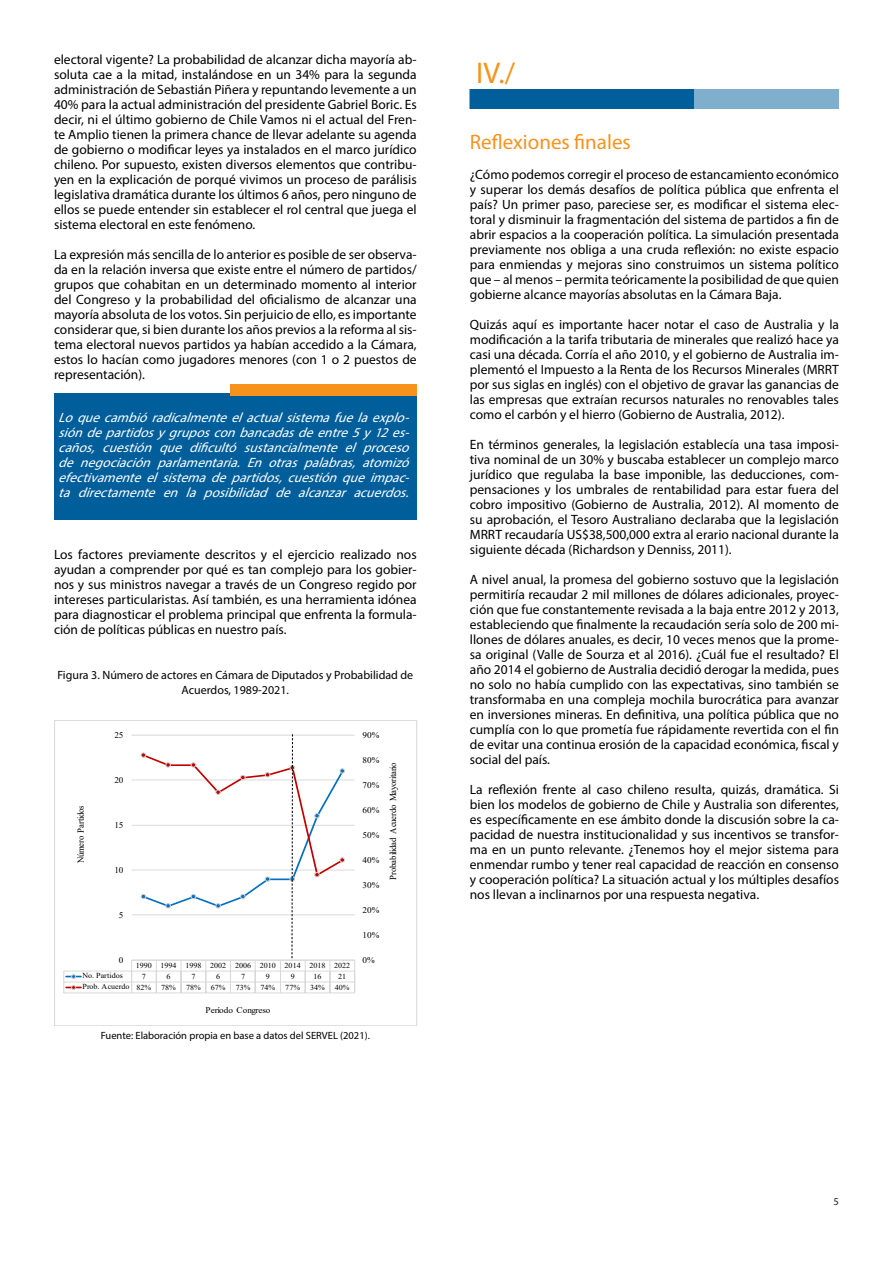
<style>
.page{position:relative;width:893px;height:1263px;background:#fff}
.page>*{position:absolute;margin:0;border:0;box-sizing:border-box;transform-origin:0 0}
.t1{font:30px "Myriad Pro";color:#f7931d}
.t2{font:21px "Myriad Pro";color:#f7931d}
.t3{font:13.5px/15px "Myriad Pro";color:#000;text-align:justify}
.t4{font:italic 13.5px/15px "Myriad Pro";color:#fff;text-align:justify}
.t5{font:12px/15px "Myriad Pro";color:#000;text-align:center}
.t6{font:10.5px "Myriad Pro";color:#000}
.t7{font:10.5px "Myriad Pro";color:#231f20}
.t8{font:9.15px "Times New Roman";letter-spacing:-.015em;color:#000;scale:.95 1}
.t9{font:8.7px "Times New Roman";color:#000;scale:1.05 1}
.t10{font:7.65px "Times New Roman";color:#000;scale:1.05 1}
</style>
<div class="page">
<div style="left:54px;top:393px;width:363px;height:127px;background:#005f9b"></div>
<hr style="left:132px;top:914px;width:223px;height:1px;background:#d9d9d9">
<hr style="left:132px;top:870px;width:223px;height:1px;background:#d9d9d9">
<hr style="left:132px;top:825px;width:223px;height:1px;background:#d9d9d9">
<hr style="left:132px;top:780px;width:223px;height:1px;background:#d9d9d9">
<hr style="left:132px;top:735px;width:223px;height:1px;background:#d9d9d9">
<hr style="left:132px;top:960px;width:223px;height:1px;background:#d9d9d9">
<hr style="left:64px;top:971px;width:291px;height:1px;background:#d9d9d9">
<hr style="left:64px;top:982px;width:291px;height:1px;background:#d9d9d9">
<hr style="left:64px;top:993px;width:291px;height:1px;background:#d9d9d9">
<svg style="left:131px;top:960px;width:1px;height:33px"></svg>
<svg style="left:354px;top:961px;width:1px;height:32px"></svg>
<svg style="left:64px;top:971px;width:17px;height:22px"></svg>
<div style="left:54px;top:720px;width:363px;height:306px;border:1px solid #d9d9d9"></div>
<svg style="left:141px;top:734px;width:204px;height:259px"></svg>
<div style="left:470px;top:89px;width:369px;height:20px;background:#80afcd"></div>
<div style="left:470px;top:89px;width:223px;height:20px;background:#005f9b"></div>
<div style="left:230px;top:384px;width:187px;height:11px;background:#f7931d"></div>
<p class="t3" style="left:54px;top:52px;width:364px">electoral vigente? La probabilidad de alcanzar dicha mayoría ab&shy;soluta cae a la mitad, instalándose en un 34% para la segunda administración de Sebastián Piñera y repuntando levemente a un 40% para la actual administración del presidente Gabriel Boric. Es decir, ni el último gobierno de Chile Vamos ni el actual del Fren&shy;te Amplio tienen la primera chance de llevar adelante su agenda de gobierno o modificar leyes ya instalados en el marco jurídico chileno. Por supuesto, existen diversos elementos que contribu&shy;yen en la explicación de porqué vivimos un proceso de parálisis legislativa dramática durante los últimos 6 años, pero ninguno de ellos se puede entender sin establecer el rol central que juega el sistema electoral en este fenómeno.</p>
<p class="t3" style="left:54px;top:247px;width:364px">La expresión más sencilla de lo anterior es posible de ser observa&shy;da en la relación inversa que existe entre el número de partidos/ grupos que cohabitan en un determinado momento al interior del Congreso y la probabilidad del oficialismo de alcanzar una mayoría absoluta de los votos. Sin perjuicio de ello, es importante considerar que, si bien durante los años previos a la reforma al sis&shy;tema electoral nuevos partidos ya habían accedido a la Cámara, estos lo hacían como jugadores menores (con 1 o 2 puestos de representación).</p>
<p class="t4" style="left:58px;top:409px;width:357px">Loquecambióradicalmenteelactualsistemafuelaexplo&shy;sióndepartidosygruposconbancadasdeentre5y12es&shy;caños, cuestión que dificultó sustancialmente el proceso de negociación parlamentaria. En otras palabras, atomizó efectivamenteelsistemadepartidos,cuestiónqueimpac&shy;ta directamente en la posibilidad de alcanzar acuerdos.</p>
<p class="t3" style="left:54px;top:547px;width:364px">Los factores previamente descritos y el ejercicio realizado nos ayudan a comprender por qué es tan complejo para los gobier&shy;nos y sus ministros navegar a través de un Congreso regido por intereses particularistas. Así también, es una herramienta idónea para diagnosticar el problema principal que enfrenta la formula&shy;ción de políticas públicas en nuestro país.</p>
<p class="t5" style="left:57px;top:667px;width:357px">Figura 3. Número de actores en Cámara de Diputados y Probabilidad de<br>Acuerdos, 1989-2021.</p>
<p class="t9" style="left:114px;top:729px;width:10px">25</p>
<p class="t8" style="left:74px;top:863px;width:63px;rotate:-90deg">Número Partidos</p>
<p class="t9" style="left:114px;top:774px;width:10px">20</p>
<p class="t9" style="left:114px;top:819px;width:10px">15</p>
<p class="t9" style="left:114px;top:864px;width:10px">10</p>
<p class="t9" style="left:119px;top:908px;width:6px">5</p>
<p class="t9" style="left:119px;top:953px;width:6px">0</p>
<p class="t10" style="left:136px;top:960px;width:206px">1990 1994 1998 2002 2006 2010 2014 2018 2022</p>
<p class="t10" style="left:82px;top:970px;width:40px">No. Partidos</p>
<p class="t10" style="left:142px;top:971px;width:5px">7</p>
<p class="t10" style="left:167px;top:971px;width:5px">6</p>
<p class="t10" style="left:191px;top:971px;width:5px">7</p>
<p class="t10" style="left:216px;top:971px;width:5px">6</p>
<p class="t10" style="left:241px;top:971px;width:5px">7</p>
<p class="t10" style="left:266px;top:971px;width:5px">9</p>
<p class="t10" style="left:291px;top:971px;width:5px">9</p>
<p class="t10" style="left:313px;top:971px;width:9px">16</p>
<p class="t10" style="left:338px;top:971px;width:9px">21</p>
<p class="t10" style="left:82px;top:981px;width:67px">Prob. Acuerdo 82%</p>
<p class="t10" style="left:161px;top:981px;width:16px">78%</p>
<p class="t10" style="left:186px;top:981px;width:16px">78%</p>
<p class="t10" style="left:211px;top:981px;width:16px">67%</p>
<p class="t10" style="left:236px;top:981px;width:16px">73%</p>
<p class="t10" style="left:260px;top:981px;width:16px">74%</p>
<p class="t10" style="left:285px;top:981px;width:16px">77%</p>
<p class="t10" style="left:310px;top:981px;width:16px">34%</p>
<p class="t10" style="left:335px;top:981px;width:16px">40%</p>
<p class="t9" style="left:363px;top:729px;width:18px">90%</p>
<p class="t9" style="left:363px;top:754px;width:18px">80%</p>
<p class="t9" style="left:363px;top:779px;width:18px">70%</p>
<p class="t9" style="left:363px;top:804px;width:18px">60%</p>
<p class="t9" style="left:363px;top:829px;width:18px">50%</p>
<p class="t9" style="left:363px;top:854px;width:18px">40%</p>
<p class="t9" style="left:363px;top:879px;width:18px">30%</p>
<p class="t9" style="left:363px;top:903px;width:18px">20%</p>
<p class="t9" style="left:363px;top:928px;width:18px">10%</p>
<p class="t9" style="left:363px;top:953px;width:13px">0%</p>
<p class="t9" style="left:205px;top:1004px;width:63px">Período Congreso</p>
<p class="t6" style="left:101px;top:1029px;width:271px">Fuente: Elaboración propia en base a datos del SERVEL (2021).</p>
<p class="t8" style="left:387px;top:880px;width:125px;rotate:-90deg">Probabilidad Acuerdo Mayoritario</p>
<p class="t1" style="left:476px;top:54px;width:40px">IV./</p>
<p class="t2" style="left:470px;top:129px;width:163px">Reflexiones finales</p>
<p class="t3" style="left:470px;top:167px;width:371px">¿Cómo podemos corregir el proceso de estancamiento económico y superar los demás desafíos de política pública que enfrenta el país? Un primer paso, pareciese ser, es modificar el sistema elec&shy;toral y disminuir la fragmentación del sistema de partidos a fin de abrir espacios a la cooperación política. La simulación presentada previamente nos obliga a una cruda reflexión: no existe espacio para enmiendas y mejoras sino construimos un sistema político que – al menos – permita teóricamente la posibilidad de que quien gobierne alcance mayorías absolutas en la Cámara Baja.</p>
<p class="t3" style="left:470px;top:317px;width:371px">Quizás aquí es importante hacer notar el caso de Australia y la modificación a la tarifa tributaria de minerales que realizó hace ya casi una década. Corría el año 2010, y el gobierno de Australia im&shy;plementó el Impuesto a la Renta de los Recursos Minerales (MRRT por sus siglas en inglés) con el objetivo de gravar las ganancias de las empresas que extraían recursos naturales no renovables tales como el carbón y el hierro (Gobierno de Australia, 2012).</p>
<p class="t3" style="left:470px;top:437px;width:371px">En términos generales, la legislación establecía una tasa imposi&shy;tiva nominal de un 30% y buscaba establecer un complejo marco jurídico que regulaba la base imponible, las deducciones, com&shy;pensaciones y los umbrales de rentabilidad para estar fuera del cobro impositivo (Gobierno de Australia, 2012). Al momento de su aprobación, el Tesoro Australiano declaraba que la legislación MRRT recaudaría US$38,500,000 extra al erario nacional durante la siguiente década (Richardson y Denniss, 2011).</p>
<p class="t3" style="left:470px;top:572px;width:371px">A nivel anual, la promesa del gobierno sostuvo que la legislación permitiría recaudar 2 mil millones de dólares adicionales, proyec&shy;ción que fue constantemente revisada a la baja entre 2012 y 2013, estableciendo que finalmente la recaudación sería solo de 200 mi&shy;llones de dólares anuales, es decir, 10 veces menos que la prome&shy;sa original (Valle de Sourza et al 2016). ¿Cuál fue el resultado? El año 2014 el gobierno de Australia decidió derogar la medida, pues no solo no había cumplido con las expectativas, sino también se transformaba en una compleja mochila burocrática para avanzar en inversiones mineras. En definitiva, una política pública que no cumplía con lo que prometía fue rápidamente revertida con el fin de evitar una continua erosión de la capacidad económica, fiscal y social del país.</p>
<p class="t3" style="left:470px;top:782px;width:371px">La reflexión frente al caso chileno resulta, quizás, dramática. Si bien los modelos de gobierno de Chile y Australia son diferentes, es específicamente en ese ámbito donde la discusión sobre la ca&shy;pacidad de nuestra institucionalidad y sus incentivos se transfor&shy;ma en un punto relevante. ¿Tenemos hoy el mejor sistema para enmendar rumbo y tener real capacidad de reacción en consenso y cooperación política? La situación actual y los múltiples desafíos nos llevan a inclinarnos por una respuesta negativa.</p>
<p class="t7" style="left:834px;top:1195px;width:7px">5</p>
</div>
